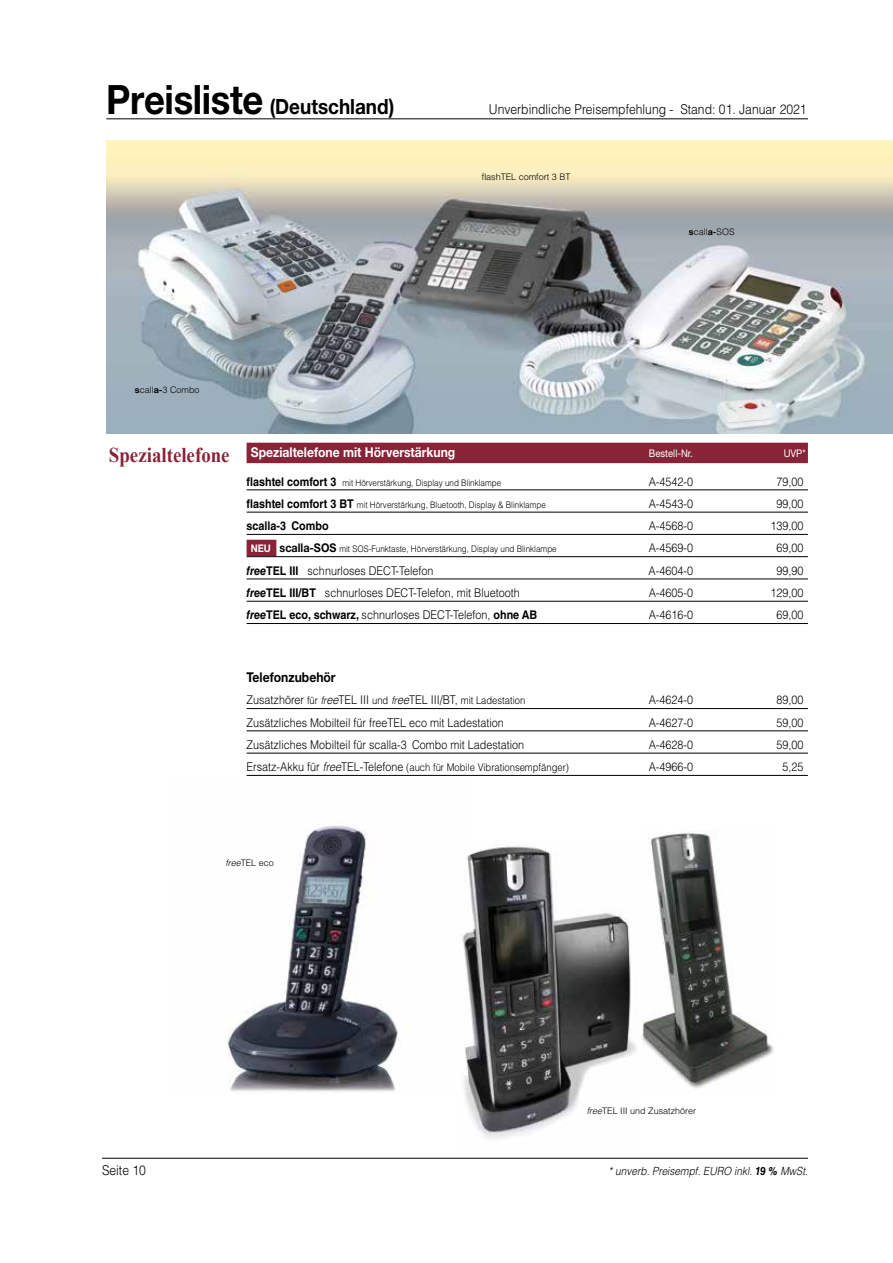
<style>
.page{position:relative;width:893px;height:1263px;background:#fff}
.page>*{position:absolute;margin:0;border:0;box-sizing:border-box;transform-origin:0 0}
.t1{font:700 21px "Helvetica Neue LT Pro";color:#000;scale:.9 1}
.t2{font:700 21px "Times New Roman";color:#892337;scale:.9 1}
.t3{font:300 13.5px "Helvetica LT Std";color:#000;scale:.9 1}
.t4{font:700 13.5px "Helvetica Neue LT Pro";color:#fff;scale:.9 1}
.t5{font:700 13.5px "Helvetica Neue LT Pro";color:#000;scale:.9 1}
.t6{font:300 12px "Helvetica LT Std";color:#000;scale:.9 1}
.t7{font:700 12px "Helvetica LT Std";color:#000;scale:.9 1}
.t8{font:italic 300 11.25px "Helvetica LT Std";color:#000;scale:.9 1}
.t9{font:300 10.5px "Helvetica LT Std";color:#000;scale:.9 1}
.t10{font:10.5px "Helvetica Neue LT Pro";color:#fff;scale:.9 1}
.t11{font:300 9px "Helvetica LT Std";color:#000;scale:.9 1}
.t12{font:300 9px "Helvetica LT Std";color:#000}
.s1{font-size:40.5px}
.s2{font-family:"Helvetica Neue LT Pro";font-weight:700}
.s3{font-weight:700;font-size:12px}
.s4{font-family:"Helvetica Neue LT Pro";font-weight:700;font-size:10.5px;color:#fff}
.s5{font-family:"Helvetica Neue LT Pro";font-weight:700;font-size:12px}
.s6{font-weight:700;font-style:italic}
.s7{font-weight:700}
.s8{font-size:10.5px}
.s9{font-style:italic;font-size:10.5px}
.s10{font-style:italic}
.s11{font-size:12px}
.s12{font-style:italic;font-size:12px}
</style>
<div class="page">
<hr style="left:106px;top:118px;width:702px;height:1px;background:#000">
<hr style="left:102px;top:1158px;width:706px;height:1px;background:#000">
<img style="left:227px;top:825px;width:171px;height:267px">
<img style="left:106px;top:140px;width:787px;height:294px">
<div style="left:247px;top:442px;width:561px;height:8px;background:#d8b6bd"></div>
<div style="left:247px;top:443px;width:561px;height:21px;background:#892337"></div>
<div style="left:247px;top:463px;width:561px;height:8px;background:#fff"></div>
<hr style="left:247px;top:489px;width:561px;height:1px;background:#000">
<hr style="left:247px;top:512px;width:561px;height:1px;background:#000">
<hr style="left:247px;top:534px;width:561px;height:1px;background:#000">
<div style="left:247px;top:540px;width:29px;height:16px;background:#892337"></div>
<hr style="left:247px;top:556px;width:561px;height:1px;background:#000">
<hr style="left:247px;top:579px;width:561px;height:1px;background:#000">
<hr style="left:247px;top:601px;width:561px;height:1px;background:#000">
<hr style="left:247px;top:623px;width:561px;height:1px;background:#000">
<hr style="left:247px;top:708px;width:561px;height:1px;background:#000">
<hr style="left:247px;top:730px;width:561px;height:1px;background:#000">
<hr style="left:247px;top:753px;width:561px;height:1px;background:#000">
<hr style="left:247px;top:775px;width:561px;height:1px;background:#000">
<img style="left:462px;top:846px;width:175px;height:293px">
<img style="left:639px;top:831px;width:135px;height:258px">
<h1 class="t1" style="left:106px;top:93px;width:321px"><span class="s1">Preisliste</span> (Deutschland)</h1>
<p class="t12" style="left:135px;top:384px;width:66px"><span class="s2">s</span>call<span class="s2">a-</span>3 Combo</p>
<p class="t3" style="left:489px;top:101px;width:355px">Unverbindliche Preisempfehlung - Stand: 01. Januar 2021</p>
<p class="t12" style="left:482px;top:171px;width:90px">flashTEL comfort 3 BT</p>
<p class="t12" style="left:689px;top:226px;width:47px"><span class="s2">s</span>call<span class="s2">a-</span>SOS</p>
<h1 class="t2" style="left:109px;top:440px;width:136px">Spezialtelefone</h1>
<p class="t4" style="left:251px;top:444px;width:229px">Spezialtelefone mit Hörverstärkung</p>
<p class="t10" style="left:649px;top:447px;width:50px">Bestell-Nr.</p>
<p class="t10" style="left:784px;top:447px;width:26px">UVP*</p>
<p class="t11" style="left:247px;top:477px;width:285px"><span class="s3">flashtel comfort 3</span> mit Hörverstärkung, Display und Blinklampe</p>
<p class="t6" style="left:649px;top:474px;width:51px">A-4542-0</p>
<p class="t6" style="left:777px;top:474px;width:32px">79,00</p>
<p class="t11" style="left:247px;top:499px;width:334px"><span class="s3">flashtel comfort 3 BT</span> mit Hörverstärkung, Bluetooth, Display &amp; Blinklampe</p>
<p class="t6" style="left:649px;top:496px;width:51px">A-4543-0</p>
<p class="t6" style="left:777px;top:496px;width:32px">99,00</p>
<p class="t7" style="left:247px;top:519px;width:93px">scalla-3 Combo</p>
<p class="t6" style="left:649px;top:518px;width:51px">A-4568-0</p>
<p class="t6" style="left:771px;top:518px;width:38px">139,00</p>
<p class="t11" style="left:251px;top:544px;width:341px"><span class="s4">NEU</span> <span class="s5">scalla-SOS</span> mit SOS-Funktaste, Hörverstärkung, Display und Blinklampe</p>
<p class="t6" style="left:649px;top:541px;width:51px">A-4569-0</p>
<p class="t6" style="left:777px;top:541px;width:32px">69,00</p>
<p class="t6" style="left:247px;top:563px;width:209px"><span class="s6">free</span><span class="s7">TEL III</span> schnurloses DECT-Telefon</p>
<p class="t6" style="left:649px;top:563px;width:51px">A-4604-0</p>
<p class="t6" style="left:777px;top:563px;width:32px">99,90</p>
<p class="t6" style="left:247px;top:585px;width:305px"><span class="s6">free</span><span class="s7">TEL III/BT</span> schnurloses DECT-Telefon, mit Bluetooth</p>
<p class="t6" style="left:649px;top:585px;width:51px">A-4605-0</p>
<p class="t6" style="left:771px;top:585px;width:38px">129,00</p>
<p class="t6" style="left:247px;top:607px;width:325px"><span class="s6">free</span><span class="s7">TEL eco, schwarz,</span> schnurloses DECT-Telefon, <span class="s7">ohne AB</span></p>
<p class="t6" style="left:649px;top:607px;width:51px">A-4616-0</p>
<p class="t6" style="left:777px;top:607px;width:32px">69,00</p>
<p class="t5" style="left:247px;top:669px;width:100px">Telefonzubehör</p>
<p class="t6" style="left:247px;top:692px;width:311px">Zusatzhörer <span class="s8">für</span> <span class="s9">fr</span><span class="s10">ee</span>TEL III <span class="s8">und</span> <span class="s9">fr</span><span class="s10">ee</span>TEL III/BT, <span class="s8">mit Ladestation</span></p>
<p class="t6" style="left:649px;top:692px;width:51px">A-4624-0</p>
<p class="t6" style="left:777px;top:692px;width:32px">89,00</p>
<p class="t6" style="left:247px;top:715px;width:287px">Zusätzliches Mobilteil für freeTEL eco mit Ladestation</p>
<p class="t6" style="left:649px;top:715px;width:51px">A-4627-0</p>
<p class="t6" style="left:777px;top:715px;width:32px">59,00</p>
<p class="t6" style="left:247px;top:737px;width:310px">Zusätzliches Mobilteil für scalla-3 Combo mit Ladestation</p>
<p class="t6" style="left:649px;top:737px;width:51px">A-4628-0</p>
<p class="t6" style="left:777px;top:737px;width:32px">59,00</p>
<p class="t9" style="left:247px;top:761px;width:360px"><span class="s11">Ersatz-Akku für</span> <span class="s12">free</span><span class="s11">TEL-Telefone</span> (auch für Mobile Vibrationsempfänger)</p>
<p class="t6" style="left:649px;top:759px;width:51px">A-4966-0</p>
<p class="t6" style="left:783px;top:759px;width:25px">5,25</p>
<p class="t12" style="left:225px;top:857px;width:50px"><span class="s10">free</span>TEL eco</p>
<p class="t12" style="left:587px;top:1105px;width:111px"><span class="s10">free</span>TEL III und Zusatzhörer</p>
<p class="t3" style="left:102px;top:1162px;width:50px">Seite 10</p>
<p class="t8" style="left:608px;top:1164px;width:223px">* unverb. Preisempf. EURO inkl. <span class="s7">19 %</span> MwSt.</p>
</div>
